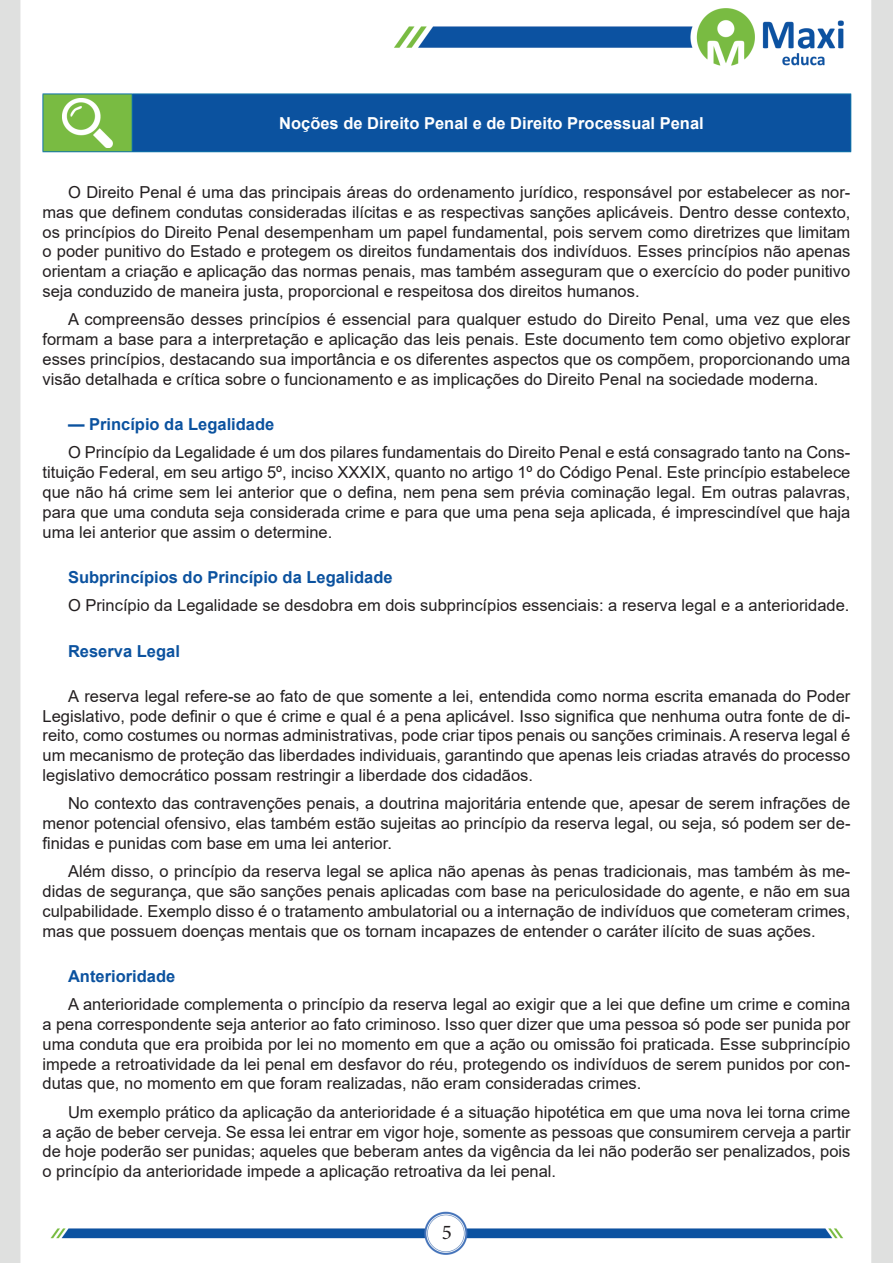
<style>
.page{position:relative;width:893px;height:1263px;background:#fff}
.page>*{position:absolute;margin:0;border:0;box-sizing:border-box;transform-origin:0 0}
.t1{font:21px "Minion Pro";color:#231f20}
.t2{font:16.5px/19.8px "Arial";color:#231f20;text-align:justify}
.t3{font:700 16.5px "Arial";color:#0b529f}
.t4{font:700 16.5px "Arial";color:#fff}
</style>
<div class="page">
<img style="left:0;top:0;width:893px;height:1263px">
<div style="left:43px;top:94px;width:89px;height:58px;background:#79bb42"></div>
<div style="left:132px;top:94px;width:719px;height:58px;background:#0b529f"></div>
<hr style="left:43px;top:94px;width:89px;height:1px;background:#0f73a9">
<hr style="left:43px;top:94px;width:1px;height:57px;background:#0f73a9">
<hr style="left:43px;top:151px;width:89px;height:1px;background:#0f73a9">
<hr style="left:132px;top:94px;width:719px;height:1px;background:#0f73a9">
<hr style="left:132px;top:94px;width:1px;height:57px;background:#0f73a9">
<hr style="left:850px;top:94px;width:1px;height:57px;background:#0f73a9">
<hr style="left:132px;top:151px;width:719px;height:1px;background:#0f73a9">
<img style="left:62px;top:98px;width:51px;height:49px">
<p class="t4" style="left:279px;top:111px;width:426px">Noções de Direito Penal e de Direito Processual Penal</p>
<p class="t2" style="left:43px;top:182px;width:809px;text-indent:26px">O Direito Penal é uma das principais áreas do ordenamento jurídico, responsável por estabelecer as nor&shy;mas que definem condutas consideradas ilícitas e as respectivas sanções aplicáveis. Dentro desse contexto, os princípios do Direito Penal desempenham um papel fundamental, pois servem como diretrizes que limitam o poder punitivo do Estado e protegem os direitos fundamentais dos indivíduos. Esses princípios não apenas orientam a criação e aplicação das normas penais, mas também asseguram que o exercício do poder punitivo seja conduzido de maneira justa, proporcional e respeitosa dos direitos humanos.</p>
<p class="t2" style="left:43px;top:310px;width:809px;text-indent:26px">A compreensão desses princípios é essencial para qualquer estudo do Direito Penal, uma vez que eles formam a base para a interpretação e aplicação das leis penais. Este documento tem como objetivo explorar esses princípios, destacando sua importância e os diferentes aspectos que os compõem, proporcionando uma visão detalhada e crítica sobre o funcionamento e as implicações do Direito Penal na sociedade moderna.</p>
<p class="t3" style="left:68px;top:413px;width:208px">— Princípio da Legalidade</p>
<p class="t2" style="left:43px;top:443px;width:809px;text-indent:26px">O Princípio da Legalidade é um dos pilares fundamentais do Direito Penal e está consagrado tanto na Cons&shy;tituição Federal, em seu artigo 5º, inciso XXXIX, quanto no artigo 1º do Código Penal. Este princípio estabelece que não há crime sem lei anterior que o defina, nem pena sem prévia cominação legal. Em outras palavras, para que uma conduta seja considerada crime e para que uma pena seja aplicada, é imprescindível que haja uma lei anterior que assim o determine.</p>
<p class="t3" style="left:68px;top:565px;width:326px">Subprincípios do Princípio da Legalidade</p>
<p class="t2" style="left:68px;top:595px;width:783px">O Princípio da Legalidade se desdobra em dois subprincípios essenciais: a reserva legal e a anterioridade.</p>
<p class="t3" style="left:68px;top:639px;width:113px">Reserva Legal</p>
<p class="t2" style="left:43px;top:686px;width:809px;text-indent:26px">A reserva legal refere-se ao fato de que somente a lei, entendida como norma escrita emanada do Poder Legislativo, pode definir o que é crime e qual é a pena aplicável. Isso significa que nenhuma outra fonte de di&shy;reito, como costumes ou normas administrativas, pode criar tipos penais ou sanções criminais. A reserva legal é um mecanismo de proteção das liberdades individuais, garantindo que apenas leis criadas através do processo legislativo democrático possam restringir a liberdade dos cidadãos.</p>
<p class="t2" style="left:43px;top:793px;width:809px;text-indent:26px">No contexto das contravenções penais, a doutrina majoritária entende que, apesar de serem infrações de menor potencial ofensivo, elas também estão sujeitas ao princípio da reserva legal, ou seja, só podem ser de&shy;finidas e punidas com base em uma lei anterior.</p>
<p class="t2" style="left:43px;top:861px;width:809px;text-indent:26px">Além disso, o princípio da reserva legal se aplica não apenas às penas tradicionais, mas também às me&shy;didas de segurança, que são sanções penais aplicadas com base na periculosidade do agente, e não em sua culpabilidade. Exemplo disso é o tratamento ambulatorial ou a internação de indivíduos que cometeram crimes, mas que possuem doenças mentais que os tornam incapazes de entender o caráter ilícito de suas ações.</p>
<p class="t3" style="left:68px;top:964px;width:109px">Anterioridade</p>
<p class="t2" style="left:43px;top:994px;width:809px;text-indent:26px">A anterioridade complementa o princípio da reserva legal ao exigir que a lei que define um crime e comina a pena correspondente seja anterior ao fato criminoso. Isso quer dizer que uma pessoa só pode ser punida por uma conduta que era proibida por lei no momento em que a ação ou omissão foi praticada. Esse subprincípio impede a retroatividade da lei penal em desfavor do réu, protegendo os indivíduos de serem punidos por con&shy;dutas que, no momento em que foram realizadas, não eram consideradas crimes.</p>
<p class="t2" style="left:43px;top:1102px;width:809px;text-indent:26px">Um exemplo prático da aplicação da anterioridade é a situação hipotética em que uma nova lei torna crime a ação de beber cerveja. Se essa lei entrar em vigor hoje, somente as pessoas que consumirem cerveja a partir de hoje poderão ser punidas; aqueles que beberam antes da vigência da lei não poderão ser penalizados, pois o princípio da anterioridade impede a aplicação retroativa da lei penal.</p>
<p class="t1" style="left:442px;top:1218px;width:12px">5</p>
</div>
